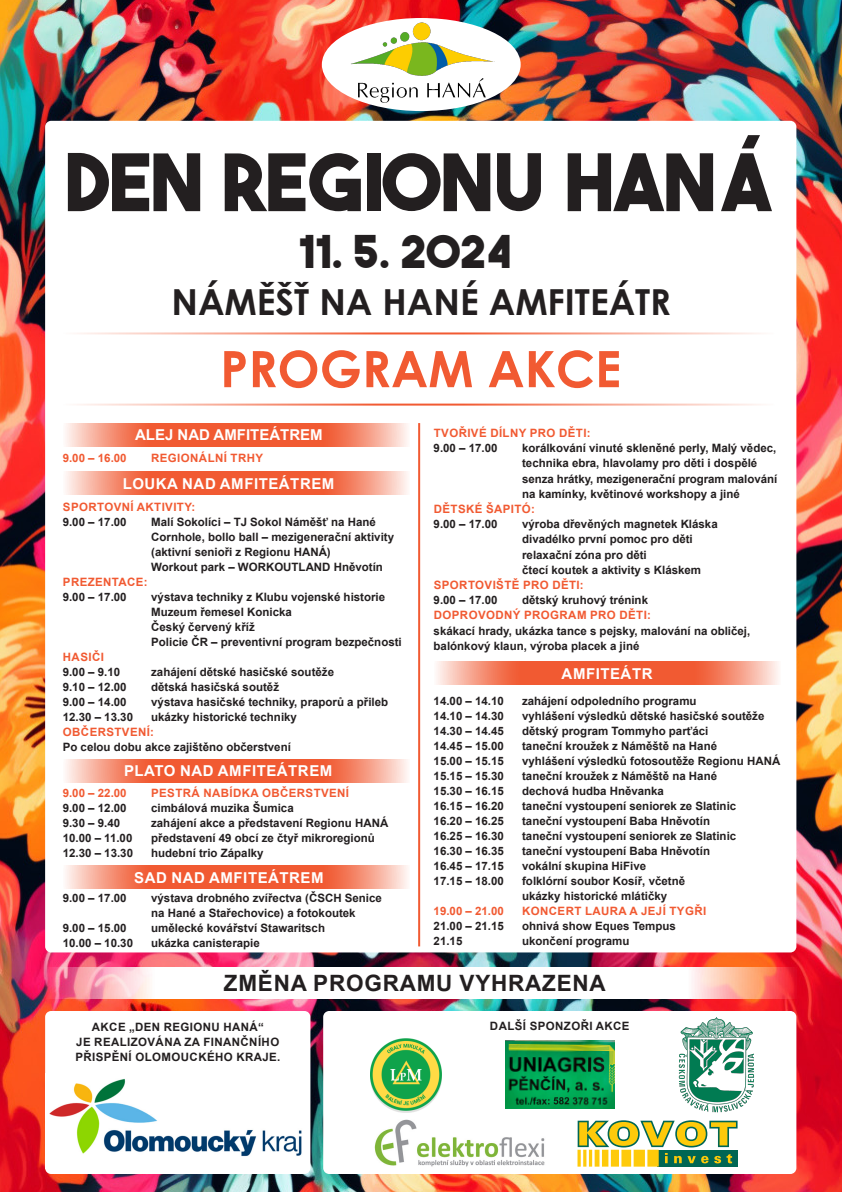
<style>
.page{position:relative;width:842px;height:1192px;background:#fff}
.page>*{position:absolute;margin:0;border:0;box-sizing:border-box;transform-origin:0 0}
.t1{font:700 78.85px "The Bold Font";color:#231f20}
.t2{font:700 50.25px "Century Gothic";color:#f15a32}
.t3{font:700 45.05px "The Bold Font";color:#231f20}
.t4{font:700 35.9px "Century Gothic";color:#231f20}
.t5{font:700 22.5px "Arial";letter-spacing:.035em;color:#231f20}
.t6{font:700 15px "Arial";letter-spacing:.035em;color:#fff}
.t7{font:700 15px "Arial";color:#fff}
.t8{font:700 11.5px/15px "Arial";color:#231f20}
.t9{font:700 11.5px "Arial";letter-spacing:.035em;color:#f15a32}
.t10{font:700 11.5px/15px "Arial";letter-spacing:.035em;color:#231f20;text-align:center}
</style>
<div class="page">
<img style="left:0;top:0;width:842px;height:1192px">
<div style="left:45px;top:121px;width:751px;height:831px;background:#fff;border-radius:6px"></div>
<svg style="left:45px;top:967px;width:751px;height:32px"></svg>
<div style="left:45px;top:1011px;width:265px;height:163px;background:#fff;border-radius:6px"></div>
<div style="left:323px;top:1011px;width:473px;height:163px;background:#fff;border-radius:6px"></div>
<div style="left:322px;top:18px;width:199px;height:93px;background:#fff;border-radius:50%"></div>
<img style="left:349px;top:19px;width:147px;height:84px">
<hr style="left:63px;top:332px;width:712px;height:2px;background:#f15a32">
<hr style="left:63px;top:404px;width:712px;height:2px;background:#f15a32">
<hr style="left:418px;top:423px;width:2px;height:523px;background:#f15a32">
<svg style="left:65px;top:423px;width:343px;height:23px;background:#f37b5b"></svg>
<img style="left:49px;top:1079px;width:253px;height:78px">
<img style="left:505px;top:1040px;width:109px;height:68px">
<img style="left:370px;top:1039px;width:71px;height:73px">
<img style="left:678px;top:1017px;width:77px;height:95px">
<img style="left:374px;top:1119px;width:171px;height:48px">
<svg style="left:65px;top:472px;width:343px;height:23px;background:#f37b5b"></svg>
<svg style="left:65px;top:760px;width:343px;height:23px;background:#f37b5b"></svg>
<svg style="left:65px;top:865px;width:343px;height:24px;background:#f37b5b"></svg>
<svg style="left:436px;top:662px;width:343px;height:23px;background:#f37b5b"></svg>
<svg style="left:577px;top:1120px;width:160px;height:47px"></svg>
<p class="t1" style="left:64px;top:133px;width:713px">DEN REGIONU HANÁ</p>
<p class="t3" style="left:298px;top:223px;width:215px">11. 5. 2024</p>
<p class="t4" style="left:171px;top:275px;width:501px">NÁMĚŠŤ NA HANÉ AMFITEÁTR</p>
<p class="t2" style="left:220px;top:331px;width:402px">PROGRAM AKCE</p>
<p class="t9" style="left:434px;top:425px;width:158px">TVOŘIVÉ DÍLNY PRO DĚTI:</p>
<p class="t8" style="left:434px;top:441px;width:65px">9.00 – 17.00</p>
<p class="t8" style="left:522px;top:441px;width:256px;line-height:15.2px">korálkování vinuté skleněné perly, Malý vědec, technika ebra, hlavolamy pro děti i dospělé</p>
<p class="t8" style="left:522px;top:471px;width:257px;line-height:15.2px">senza hrátky, mezigenerační program malování na kamínky, květinové workshopy a jiné</p>
<p class="t9" style="left:434px;top:501px;width:103px">DĚTSKÉ ŠAPITÓ:</p>
<p class="t8" style="left:434px;top:517px;width:65px">9.00 – 17.00</p>
<p class="t8" style="left:522px;top:517px;width:197px">výroba dřevěných magnetek Kláska</p>
<p class="t8" style="left:522px;top:532px;width:172px">divadélko první pomoc pro děti</p>
<p class="t8" style="left:522px;top:547px;width:126px">relaxační zóna pro děti</p>
<p class="t8" style="left:522px;top:562px;width:180px">čtecí koutek a aktivity s Kláskem</p>
<p class="t9" style="left:434px;top:577px;width:151px">SPORTOVIŠTĚ PRO DĚTI:</p>
<p class="t8" style="left:434px;top:593px;width:65px">9.00 – 17.00</p>
<p class="t8" style="left:522px;top:593px;width:127px">dětský kruhový trénink</p>
<p class="t9" style="left:434px;top:607px;width:219px">DOPROVODNÝ PROGRAM PRO DĚTI:</p>
<p class="t8" style="left:434px;top:623px;width:318px;line-height:15.2px">skákací hrady, ukázka tance s pejsky, malování na obličej, balónkový klaun, výroba placek a jiné</p>
<p class="t7" style="left:135px;top:424px;width:189px">ALEJ NAD AMFITEÁTREM</p>
<p class="t9" style="left:63px;top:450px;width:65px">9.00 – 16.00</p>
<p class="t9" style="left:151px;top:450px;width:113px">REGIONÁLNÍ TRHY</p>
<p class="t9" style="left:63px;top:499px;width:134px">SPORTOVNÍ AKTIVITY:</p>
<p class="t8" style="left:63px;top:515px;width:65px">9.00 – 17.00</p>
<p class="t8" style="left:151px;top:515px;width:226px">Malí Sokolíci – TJ Sokol Náměšť na Hané</p>
<p class="t8" style="left:151px;top:530px;width:244px">Cornhole, bollo ball – mezigenerační aktivity (aktivní senioři z Regionu HANÁ)</p>
<p class="t8" style="left:151px;top:560px;width:233px">Workout park – WORKOUTLAND Hněvotín</p>
<p class="t9" style="left:63px;top:574px;width:86px">PREZENTACE:</p>
<p class="t8" style="left:63px;top:590px;width:65px">9.00 – 17.00</p>
<p class="t8" style="left:151px;top:590px;width:235px">výstava techniky z Klubu vojenské historie<br>Muzeum řemesel Konicka</p>
<p class="t8" style="left:151px;top:620px;width:105px">Český červený kříž</p>
<p class="t8" style="left:151px;top:635px;width:252px">Policie ČR – preventivní program bezpečnosti</p>
<p class="t9" style="left:63px;top:649px;width:42px">HASIČI</p>
<p class="t8" style="left:63px;top:665px;width:59px">9.00 – 9.10</p>
<p class="t8" style="left:151px;top:665px;width:184px">zahájení dětské hasičské soutěže</p>
<p class="t8" style="left:63px;top:680px;width:65px">9.10 – 12.00</p>
<p class="t8" style="left:151px;top:680px;width:129px">dětská hasičská soutěž</p>
<p class="t8" style="left:63px;top:695px;width:65px">9.00 – 14.00</p>
<p class="t8" style="left:151px;top:695px;width:238px">výstava hasičské techniky, praporů a přileb</p>
<p class="t8" style="left:63px;top:710px;width:72px">12.30 – 13.30</p>
<p class="t8" style="left:151px;top:710px;width:147px">ukázky historické techniky</p>
<p class="t9" style="left:63px;top:724px;width:93px">OBČERSTVENÍ:</p>
<p class="t8" style="left:63px;top:740px;width:230px">Po celou dobu akce zajištěno občerstvení</p>
<p class="t9" style="left:63px;top:785px;width:65px">9.00 – 22.00</p>
<p class="t9" style="left:151px;top:785px;width:199px">PESTRÁ NABÍDKA OBČERSTVENÍ</p>
<p class="t8" style="left:63px;top:801px;width:65px">9.00 – 12.00</p>
<p class="t8" style="left:151px;top:801px;width:144px">cimbálová muzika Šumica</p>
<p class="t8" style="left:63px;top:816px;width:59px">9.30 – 9.40</p>
<p class="t8" style="left:151px;top:816px;width:239px">zahájení akce a představení Regionu HANÁ</p>
<p class="t8" style="left:63px;top:831px;width:71px">10.00 – 11.00</p>
<p class="t8" style="left:151px;top:831px;width:225px">představení 49 obcí ze čtyř mikroregionů</p>
<p class="t8" style="left:63px;top:846px;width:72px">12.30 – 13.30</p>
<p class="t8" style="left:151px;top:846px;width:114px">hudební trio Zápalky</p>
<p class="t6" style="left:123px;top:473px;width:213px">LOUKA NAD AMFITEÁTREM</p>
<p class="t6" style="left:562px;top:663px;width:92px">AMFITEÁTR</p>
<p class="t8" style="left:434px;top:694px;width:72px">14.00 – 14.10</p>
<p class="t8" style="left:522px;top:694px;width:176px">zahájení odpoledního programu</p>
<p class="t8" style="left:434px;top:709px;width:72px">14.10 – 14.30</p>
<p class="t8" style="left:522px;top:709px;width:244px">vyhlášení výsledků dětské hasičské soutěže</p>
<p class="t8" style="left:434px;top:724px;width:72px">14.30 – 14.45</p>
<p class="t8" style="left:522px;top:724px;width:188px">dětský program Tommyho parťáci</p>
<p class="t8" style="left:434px;top:739px;width:72px">14.45 – 15.00</p>
<p class="t8" style="left:522px;top:739px;width:196px">taneční kroužek z Náměště na Hané</p>
<p class="t8" style="left:434px;top:754px;width:72px">15.00 – 15.15</p>
<p class="t8" style="left:522px;top:754px;width:260px">vyhlášení výsledků fotosoutěže Regionu HANÁ</p>
<p class="t8" style="left:434px;top:769px;width:72px">15.15 – 15.30</p>
<p class="t8" style="left:522px;top:769px;width:196px">taneční kroužek z Náměště na Hané</p>
<p class="t8" style="left:434px;top:784px;width:72px">15.30 – 16.15</p>
<p class="t8" style="left:522px;top:784px;width:143px">dechová hudba Hněvanka</p>
<p class="t8" style="left:434px;top:799px;width:72px">16.15 – 16.20</p>
<p class="t8" style="left:522px;top:799px;width:216px">taneční vystoupení seniorek ze Slatinic</p>
<p class="t8" style="left:434px;top:814px;width:72px">16.20 – 16.25</p>
<p class="t8" style="left:522px;top:814px;width:189px">taneční vystoupení Baba Hněvotín</p>
<p class="t8" style="left:434px;top:829px;width:72px">16.25 – 16.30</p>
<p class="t8" style="left:522px;top:829px;width:216px">taneční vystoupení seniorek ze Slatinic</p>
<p class="t8" style="left:434px;top:844px;width:72px">16.30 – 16.35</p>
<p class="t8" style="left:522px;top:844px;width:189px">taneční vystoupení Baba Hněvotín</p>
<p class="t8" style="left:434px;top:859px;width:72px">16.45 – 17.15</p>
<p class="t8" style="left:522px;top:859px;width:125px">vokální skupina HiFive</p>
<p class="t8" style="left:434px;top:874px;width:72px">17.15 – 18.00</p>
<p class="t8" style="left:522px;top:874px;width:164px">folklórní soubor Kosíř, včetně</p>
<p class="t8" style="left:522px;top:889px;width:147px">ukázky historické mlátičky</p>
<p class="t9" style="left:434px;top:903px;width:72px">19.00 – 21.00</p>
<p class="t9" style="left:522px;top:903px;width:186px">KONCERT LAURA A JEJÍ TYGŘI</p>
<p class="t8" style="left:434px;top:919px;width:72px">21.00 – 21.15</p>
<p class="t8" style="left:522px;top:919px;width:155px">ohnivá show Eques Tempus</p>
<p class="t8" style="left:434px;top:934px;width:30px">21.15</p>
<p class="t8" style="left:522px;top:934px;width:109px">ukončení programu</p>
<p class="t6" style="left:124px;top:760px;width:210px">PLATO NAD AMFITEÁTREM</p>
<p class="t6" style="left:134px;top:867px;width:191px">SAD NAD AMFITEÁTREM</p>
<p class="t8" style="left:63px;top:891px;width:65px">9.00 – 17.00</p>
<p class="t8" style="left:151px;top:891px;width:232px">výstava drobného zvířectva (ČSCH Senice na Hané a Stařechovice) a fotokoutek</p>
<p class="t8" style="left:63px;top:921px;width:65px">9.00 – 15.00</p>
<p class="t8" style="left:151px;top:921px;width:175px">umělecké kovářství Stawaritsch</p>
<p class="t8" style="left:63px;top:936px;width:72px">10.00 – 10.30</p>
<p class="t8" style="left:151px;top:936px;width:110px">ukázka canisterapie</p>
<p class="t5" style="left:224px;top:967px;width:383px">ZMĚNA PROGRAMU VYHRAZENA</p>
<p class="t10" style="left:75px;top:1020px;width:206px">AKCE „DEN REGIONU HANÁ“<br>JE REALIZOVÁNA ZA FINANČNÍHO<br>PŘISPĚNÍ OLOMOUCKÉHO KRAJE.</p>
<p class="t10" style="left:490px;top:1019px;width:141px">DALŠÍ SPONZOŘI AKCE</p>
</div>
